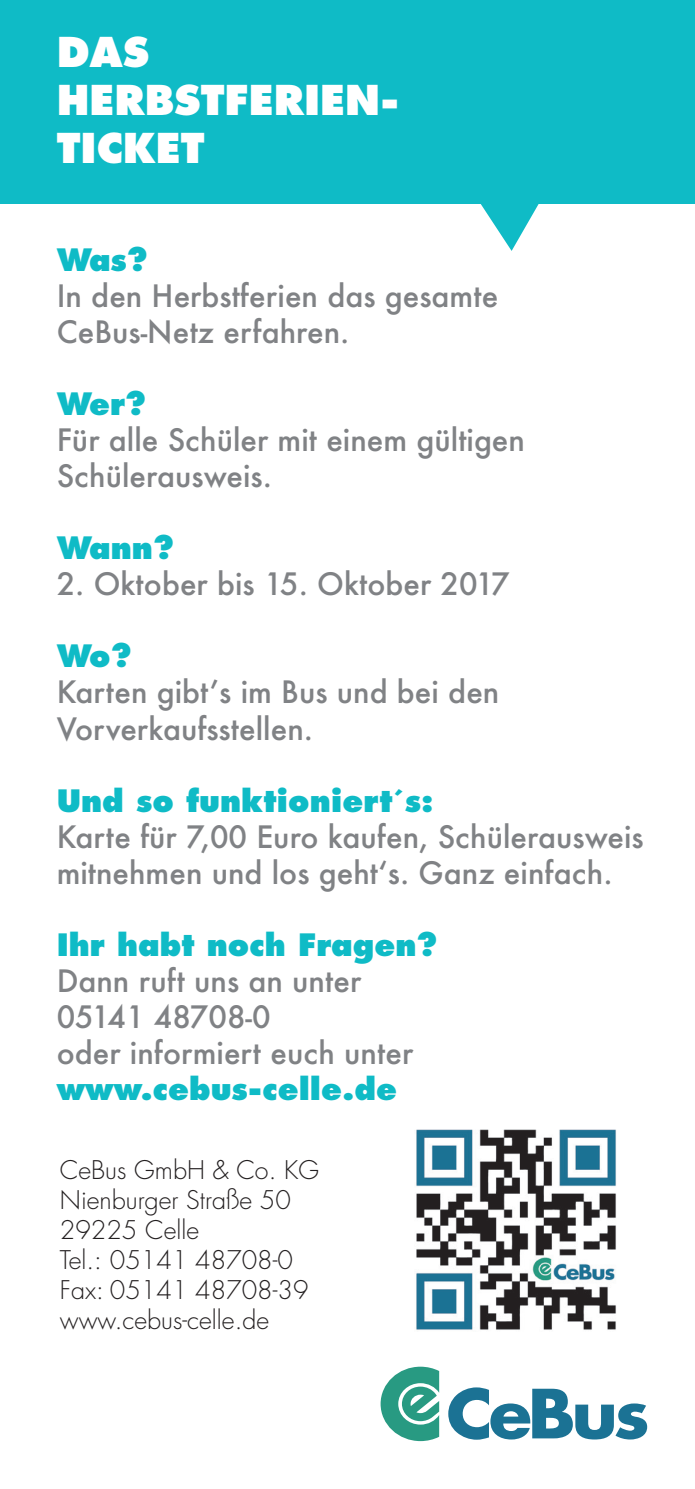
<style>
.page{position:relative;width:695px;height:1489px;background:#fff}
.page>*{position:absolute;margin:0;border:0;box-sizing:border-box;transform-origin:0 0}
.t1{font:800 40px/48px "Futura";color:#fff}
.t2{font:500 30px/36px "Futura";color:#808285}
.t3{font:800 30px "Futura";color:#0fbbc6}
.t4{font:300 25px/30px "Futura";color:#231f20}
</style>
<div class="page">
<div style="left:0;top:0;width:694px;height:204px;background:#0fbbc6"></div>
<img style="left:416px;top:1129px;width:200px;height:201px">
<svg style="left:380px;top:1366px;width:59px;height:74px"></svg>
<svg style="left:448px;top:1387px;width:199px;height:52px"></svg>
<svg style="left:480px;top:204px;width:59px;height:47px"></svg>
<h1 class="t1" style="left:57px;top:29px;width:344px">DAS<br>HERBSTFERIEN-<br>TICKET</h1>
<p class="t3" style="left:57px;top:241px;width:92px">Was?</p>
<p class="t2" style="left:57px;top:278px;width:443px">In den Herbstferien das gesamte<br>CeBus-Netz erfahren.</p>
<p class="t3" style="left:57px;top:385px;width:91px">Wer?</p>
<p class="t2" style="left:57px;top:422px;width:469px">Für alle Schüler mit einem gültigen<br>Schülerausweis.</p>
<p class="t3" style="left:57px;top:529px;width:119px">Wann?</p>
<p class="t2" style="left:57px;top:566px;width:454px">2. Oktober bis 15. Oktober 2017</p>
<p class="t3" style="left:57px;top:637px;width:76px">Wo?</p>
<p class="t2" style="left:57px;top:674px;width:444px">Karten gibt’s im Bus und bei den<br>Vorverkaufsstellen.</p>
<p class="t3" style="left:57px;top:781px;width:378px">Und so funktioniert´s:</p>
<p class="t2" style="left:57px;top:818px;width:588px">Karte für 7,00 Euro kaufen, Schülerausweis mitnehmen und los geht‘s. Ganz einfach.</p>
<p class="t3" style="left:57px;top:925px;width:382px">Ihr habt noch Fragen?</p>
<p class="t2" style="left:57px;top:962px;width:358px">Dann ruft uns an unter<br>05141 48708-0<br>oder informiert euch unter</p>
<p class="t3" style="left:57px;top:1069px;width:342px">www.cebus-celle.de</p>
<p class="t4" style="left:60px;top:1155px;width:260px">CeBus GmbH &amp; Co. KG<br>Nienburger Straße 50<br>29225 Celle<br>Tel.: 05141 48708-0<br>Fax: 05141 48708-39 www.cebus-celle.de</p>
</div>
